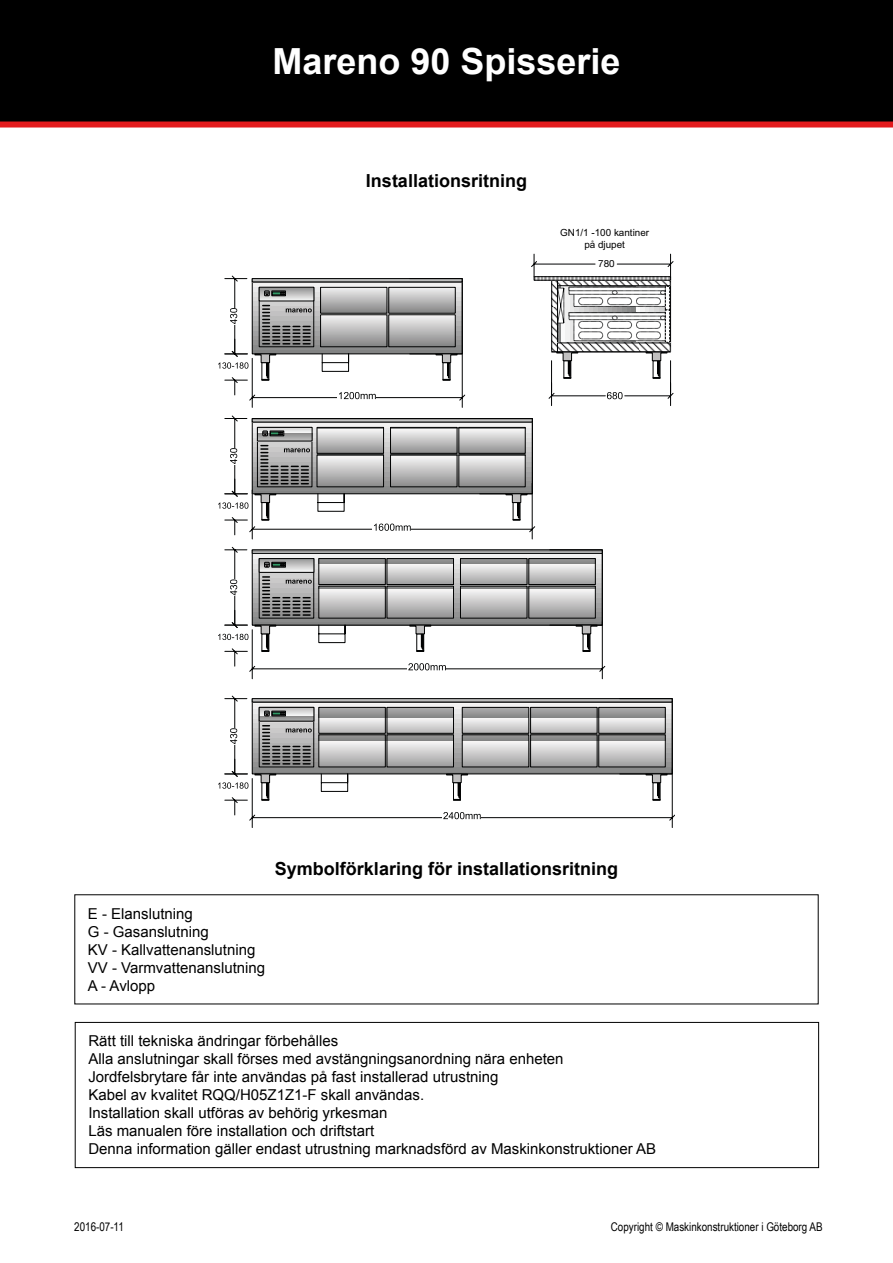
<style>
.page{position:relative;width:893px;height:1263px;background:#fff}
.page>*{position:absolute;margin:0;border:0;box-sizing:border-box;transform-origin:0 0}
.t1{font:700 36px "Arial";color:#fff}
.t2{font:700 18px "Arial";color:#000}
.t3{font:15px/18px "Arial";color:#000}
.t4{font:12px "Arial Narrow";color:#000}
.t5{font:9.9px/11.9px "Arial";color:#000;text-align:center}
.t6{font:9.9px "Helvetica Neue LT Std";color:#000}
</style>
<div class="page">
<div style="left:0;top:0;width:893px;height:123px;background:#000"></div>
<div style="left:0;top:122px;width:893px;height:6px;background:#e31b1d"></div>
<div style="left:75px;top:1022px;width:744px;height:146px;border:1px solid #000"></div>
<svg style="left:218px;top:416px;width:99px;height:123px"></svg>
<svg style="left:218px;top:276px;width:245px;height:132px"></svg>
<svg style="left:218px;top:547px;width:99px;height:132px"></svg>
<svg style="left:218px;top:696px;width:457px;height:132px"></svg>
<svg style="left:317px;top:353px;width:349px;height:439px"></svg>
<svg style="left:552px;top:344px;width:5px;height:8px"></svg>
<svg style="left:557px;top:344px;width:113px;height:8px"></svg>
<svg style="left:531px;top:254px;width:142px;height:90px"></svg>
<svg style="left:549px;top:352px;width:124px;height:54px"></svg>
<h1 class="t1" style="left:272px;top:38px;width:350px">Mareno 90 Spisserie</h1>
<p class="t2" style="left:366px;top:169px;width:163px">Installationsritning</p>
<p class="t5" style="left:560px;top:227px;width:90px">GN1/1 -100 kantiner på djupet</p>
<p class="t6" style="left:598px;top:257px;width:18px">780</p>
<p class="t2" style="left:275px;top:857px;width:345px">Symbolförklaring för installationsritning</p>
<p class="t3" style="left:88px;top:905px;width:179px">E - Elanslutning<br>G - Gasanslutning<br>KV - Kallvattenanslutning<br>VV - Varmvattenanslutning<br>A - Avlopp</p>
<p class="t3" style="left:88px;top:1032px;width:569px">Rätt till tekniska ändringar förbehålles<br>Alla anslutningar skall förses med avstängningsanordning nära enheten Jordfelsbrytare får inte användas på fast installerad utrustning<br>Kabel av kvalitet RQQ/H05Z1Z1-F skall användas.<br>Installation skall utföras av behörig yrkesman<br>Läs manualen före installation och driftstart<br>Denna information gäller endast utrustning marknadsförd av Maskinkonstruktioner AB</p>
<p class="t4" style="left:74px;top:1218px;width:51px">2016-07-11</p>
<p class="t4" style="left:611px;top:1218px;width:213px">Copyright © Maskinkonstruktioner i Göteborg AB</p>
</div>
